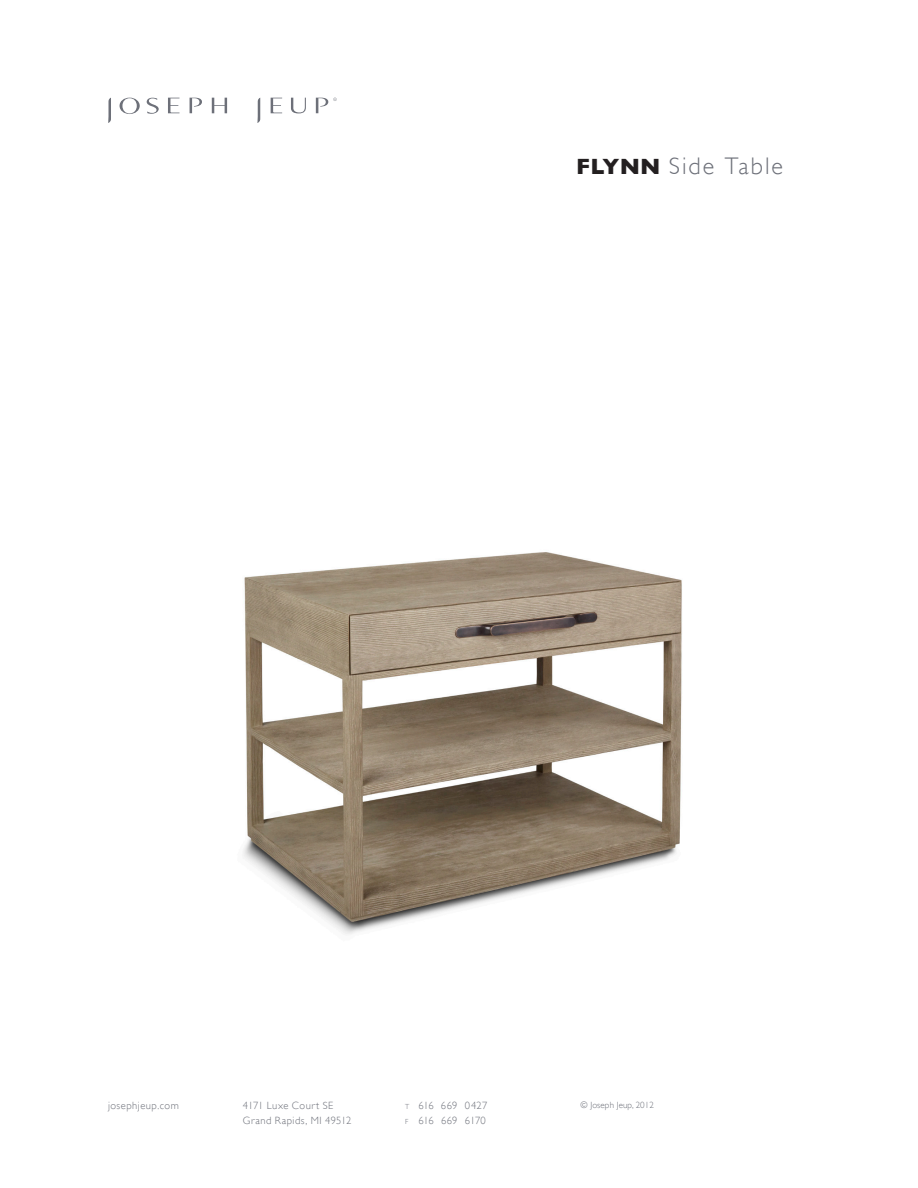
<style>
.page{position:relative;width:918px;height:1188px;background:#fff}
.page>*{position:absolute;margin:0;border:0;box-sizing:border-box;transform-origin:0 0}
.Product_Name_Paragra{font:300 24px "Gill Sans";letter-spacing:.08em;color:#6d7079}
.t1{font:300 10.5px "Gill Sans";letter-spacing:.045em;color:#6d7079}
.t2{font:300 10.5px "Gill Sans";letter-spacing:.025em;color:#6d7079}
.t3{font:300 10.5px "Gill Sans";letter-spacing:-.015em;color:#6d7079}
.t4{font:300 9px "Gill Sans";letter-spacing:.01em;color:#6d7079}
.s1{font-weight:700;font-size:22.5px;color:#231f20}
.s2{font-size:7.35px}
</style>
<div class="page">
<svg style="left:147px;top:98px;width:12px;height:16px"></svg>
<svg style="left:291px;top:98px;width:15px;height:15px"></svg>
<svg style="left:120px;top:98px;width:20px;height:16px"></svg>
<svg style="left:168px;top:98px;width:12px;height:15px"></svg>
<svg style="left:108px;top:98px;width:3px;height:25px"></svg>
<svg style="left:257px;top:98px;width:4px;height:25px"></svg>
<svg style="left:271px;top:98px;width:11px;height:15px"></svg>
<svg style="left:212px;top:98px;width:15px;height:15px"></svg>
<svg style="left:190px;top:98px;width:12px;height:15px"></svg>
<svg style="left:316px;top:98px;width:21px;height:15px"></svg>
<img style="left:243px;top:552px;width:439px;height:382px">
<p class="Product_Name_Paragra" style="left:576px;top:152px;width:208px"><span class="s1">FLYNN</span> Side Table</p>
<p class="t1" style="left:108px;top:1099px;width:72px">josephjeup.com</p>
<p class="t1" style="left:243px;top:1099px;width:92px">4171 Luxe Court SE</p>
<p class="t2" style="left:405px;top:1099px;width:84px"><span class="s2">t</span> 616 669 0427</p>
<p class="t4" style="left:580px;top:1099px;width:75px">© Joseph Jeup, 2012</p>
<p class="t1" style="left:243px;top:1114px;width:110px">Grand Rapids, MI 49512</p>
<p class="t3" style="left:405px;top:1114px;width:82px"><span class="s2">f</span> 616 669 6170</p>
</div>
